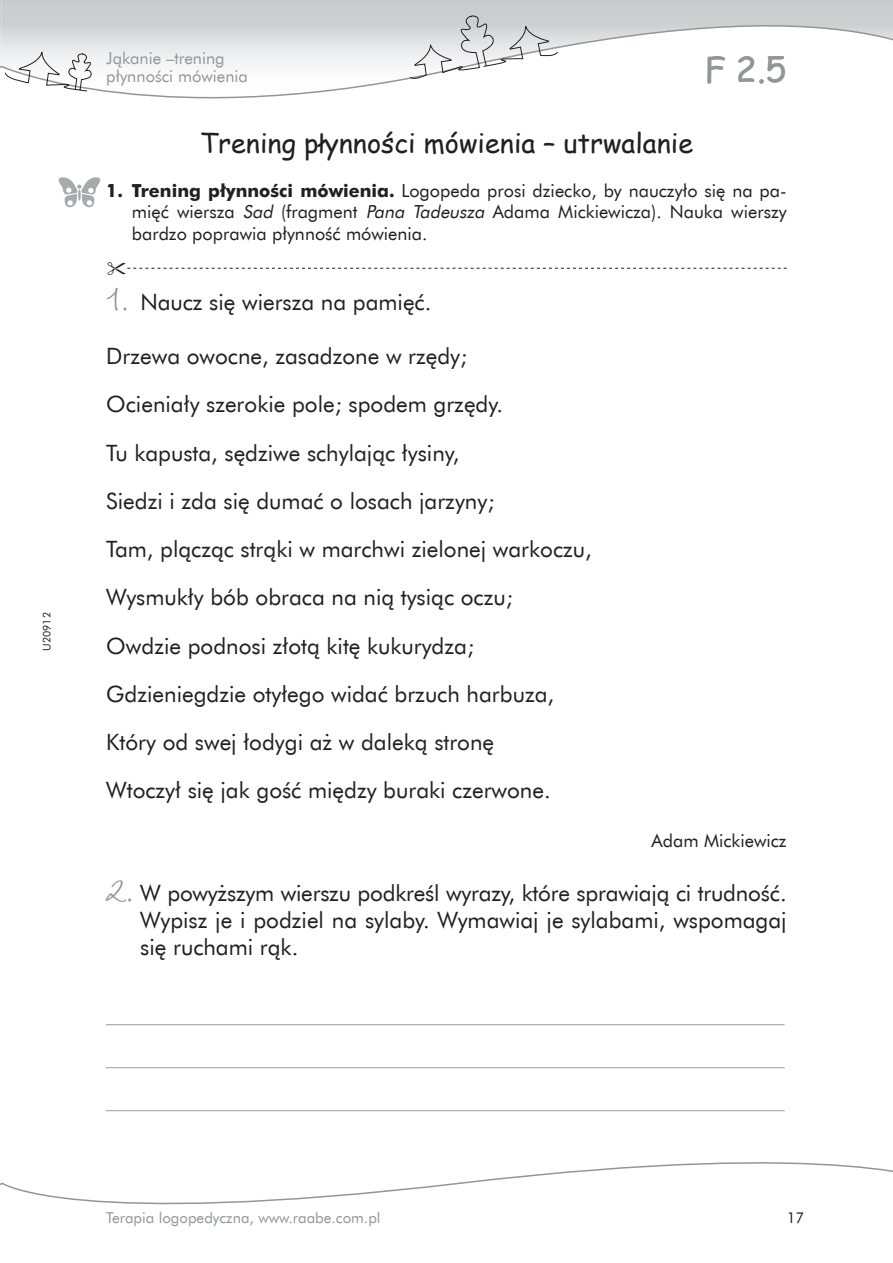
<style>
.page{position:relative;width:893px;height:1263px;background:#fff}
.page>*{position:absolute;margin:0;border:0;box-sizing:border-box;transform-origin:0 0}
.t1{font:34.5px "Comic Sans MS";color:#939598}
.t2{font:27px "Comic Sans MS";color:#231f20}
.t3{font:22.5px/48.3px "Futura EU Normal";color:#231f20}
.t4{font:18px "Futura EU Normal";color:#a8a9ad}
.t5{font:18px/21.6px "Futura EU Normal";color:#231f20;text-align:justify}
.t6{font:16.5px/18px "Futura EU Normal";color:#939598}
.t7{font:15px "Futura EU Normal";color:#939598}
.t8{font:15px "Futura EU Normal";color:#231f20}
.t9{font:10.5px "Futura EU Normal";color:#231f20}
.s1{font-family:"Futura EU Bold"}
.s2{font-style:italic}
.s3{font-family:"Wiesbaden Swing Com";font-size:31.5px;color:#939598}
</style>
<div class="page">
<svg style="left:94px;top:0;width:799px;height:99px"></svg>
<svg style="left:410px;top:14px;width:148px;height:67px"></svg>
<svg style="left:0;top:0;width:94px;height:92px"></svg>
<svg style="left:0;top:1162px;width:893px;height:42px"></svg>
<img style="left:59px;top:177px;width:41px;height:31px">
<svg style="left:127px;top:267px;width:660px;height:2px"></svg>
<p class="t9" style="left:40px;top:651px;width:40px;rotate:-90deg">U20912</p>
<p class="t6" style="left:106px;top:50px;width:143px">Jąkanie –trening płynności mówienia</p>
<p class="t6" style="left:106px;top:68px;width:171px">– ćwiczenia oddechowe</p>
<h1 class="t1" style="left:705px;top:44px;width:83px">F 2.5</h1>
<p class="t2" style="left:200px;top:124px;width:495px">Trening płynności mówienia – utrwalanie</p>
<p class="t5" style="left:132px;top:180px;width:656px;text-indent:-26px"><span class="s1">1. Trening płynności mówienia.</span> Logopeda prosi dziecko, by nauczyło się na pa&shy;mięć wiersza <span class="s2">Sad</span> (fragment <span class="s2">Pana Tadeusza</span> Adama Mickiewicza). Nauka wierszy bardzo poprawia płynność mówienia.</p>
<p class="t3" style="left:106px;top:279px;width:327px"><span class="s3">1.</span> Naucz się wiersza na pamięć.</p>
<p class="t3" style="left:106px;top:333px;width:487px">Drzewa owocne, zasadzone w rzędy;<br>Ocieniały szerokie pole; spodem grzędy.<br>Tu kapusta, sędziwe schylając łysiny,<br>Siedzi i zda się dumać o losach jarzyny;<br>Tam, plącząc strąki w marchwi zielonej warkoczu, Wysmukły bób obraca na nią tysiąc oczu; Owdzie podnosi złotą kitę kukurydza; Gdzieniegdzie otyłego widać brzuch harbuza, Który od swej łodygi aż w daleką stronę<br>Wtoczył się jak gość między buraki czerwone.</p>
<p class="t5" style="left:652px;top:830px;width:137px">Adam Mickiewicz</p>
<p class="t3" style="left:140px;top:880px;width:648px;line-height:27px;text-align:justify;text-indent:-34px"><span class="s3">2.</span> W powyższym wierszu podkreśl wyrazy, które sprawiają ci trudność.<br>Wypisz je i podziel na sylaby. Wymawiaj je sylabami, wspomagaj się ruchami rąk.</p>
<p class="t4" style="left:106px;top:1003px;width:680px">____________________________________________________________________________</p>
<p class="t4" style="left:106px;top:1046px;width:680px">____________________________________________________________________________</p>
<p class="t4" style="left:106px;top:1090px;width:680px">____________________________________________________________________________</p>
<p class="t7" style="left:106px;top:1209px;width:276px">Terapia logopedyczna, www.raabe.com.pl</p>
<p class="t8" style="left:787px;top:1209px;width:19px">17</p>
</div>
